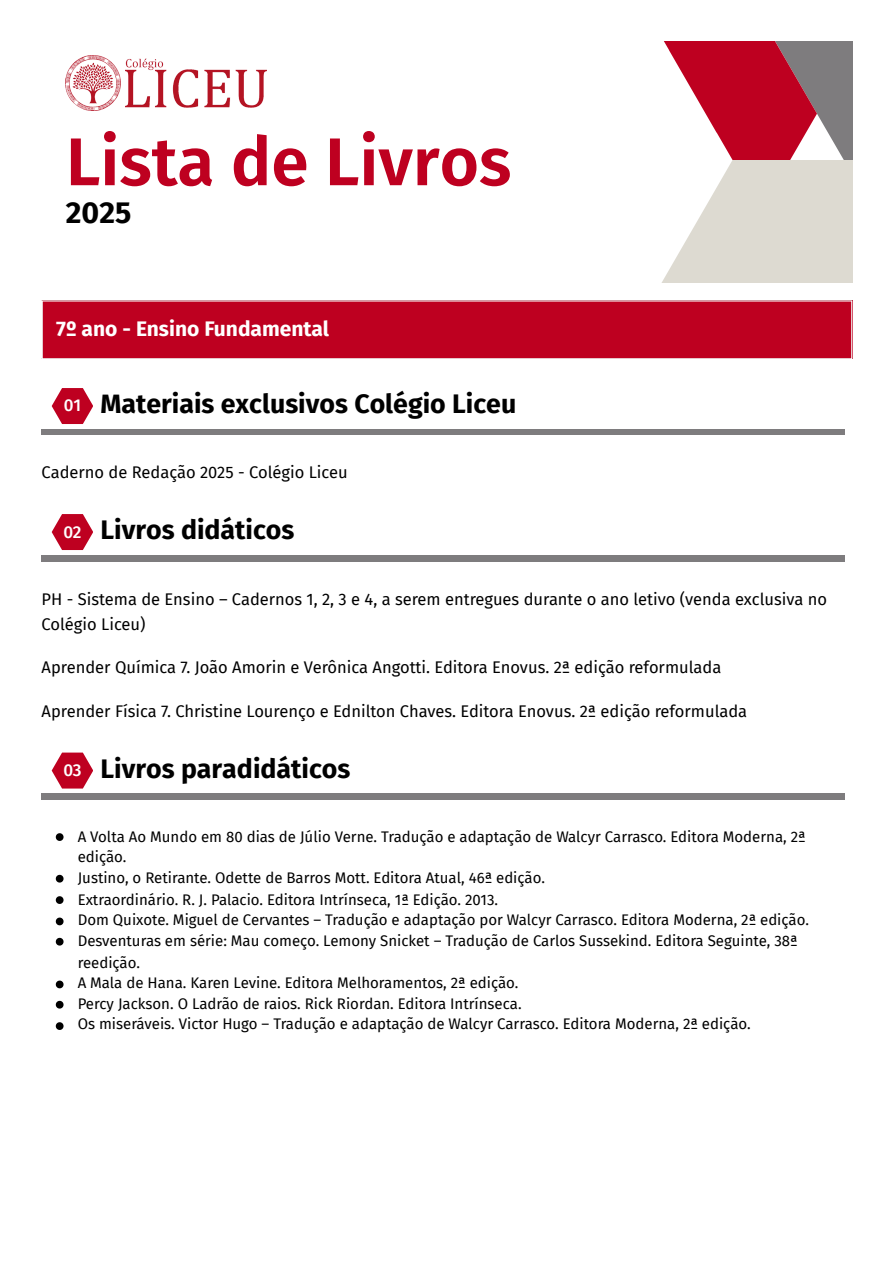
<style>
.page{position:relative;width:894px;height:1263px;background:#fff}
.page>*{position:absolute;margin:0;border:0;box-sizing:border-box;transform-origin:0 0}
.t1{font:600 67.5px "Fira Sans";color:#be0020}
.t2{font:700 30.3px "Fira Sans";color:#000}
.t3{font:700 26.7px "Fira Sans";color:#000}
.t4{font:700 21px "Fira Sans";color:#fff}
.t5{font:500 17.1px "Fira Sans";color:#fff}
.t6{font:16.5px/24.8px "Fira Sans";color:#000}
.t7{font:15px/20.2px "Fira Sans";color:#000}
</style>
<div class="page">
<svg style="left:664px;top:42px;width:188px;height:118px"></svg>
<svg style="left:662px;top:160px;width:190px;height:122px;fill:#dddad1"></svg>
<img style="left:66px;top:56px;width:200px;height:55px">
<div style="left:42px;top:301px;width:809px;height:58px;background:#be0020"></div>
<hr style="left:42px;top:302px;width:1px;height:56px;background:#fff">
<hr style="left:850px;top:302px;width:2px;height:56px;background:#fff">
<hr style="left:42px;top:300px;width:810px;height:2px;background:#fff">
<hr style="left:42px;top:358px;width:810px;height:1px;background:#fff">
<svg style="left:52px;top:388px;width:41px;height:36px"></svg>
<div style="left:42px;top:429px;width:803px;height:5px;background:#7e7c7e"></div>
<svg style="left:52px;top:514px;width:41px;height:36px"></svg>
<div style="left:42px;top:555px;width:803px;height:7px;background:#7e7c7e"></div>
<svg style="left:52px;top:753px;width:41px;height:35px"></svg>
<div style="left:42px;top:793px;width:803px;height:7px;background:#7e7c7e"></div>
<svg style="left:56px;top:833px;width:7px;height:8px"></svg>
<svg style="left:56px;top:875px;width:7px;height:7px"></svg>
<svg style="left:56px;top:896px;width:7px;height:8px"></svg>
<svg style="left:56px;top:918px;width:7px;height:7px"></svg>
<svg style="left:56px;top:938px;width:7px;height:7px"></svg>
<svg style="left:56px;top:981px;width:7px;height:7px"></svg>
<svg style="left:56px;top:1001px;width:7px;height:7px"></svg>
<svg style="left:56px;top:1022px;width:7px;height:8px"></svg>
<p class="t1" style="left:66px;top:122px;width:447px">Lista de Livros</p>
<p class="t2" style="left:66px;top:195px;width:67px">2025</p>
<p class="t4" style="left:56px;top:317px;width:274px">7º ano - Ensino Fundamental</p>
<p class="t5" style="left:64px;top:395px;width:19px">01</p>
<p class="t3" style="left:100px;top:388px;width:417px">Materiais exclusivos Colégio Liceu</p>
<h2 class="t6" style="left:42px;top:460px;width:307px">Caderno de Redação 2025 - Colégio Liceu</h2>
<p class="t5" style="left:63px;top:521px;width:20px">02</p>
<p class="t3" style="left:100px;top:514px;width:195px">Livros didáticos</p>
<h2 class="t6" style="left:42px;top:587px;width:786px">PH - Sistema de Ensino – Cadernos 1, 2, 3 e 4, a serem entregues durante o ano letivo (venda exclusiva no<br>Colégio Liceu)</h2>
<h2 class="t6" style="left:42px;top:655px;width:681px">Aprender Química 7. João Amorin e Verônica Angotti. Editora Enovus. 2ª edição reformulada</h2>
<h2 class="t6" style="left:42px;top:699px;width:707px">Aprender Física 7. Christine Lourenço e Ednilton Chaves. Editora Enovus. 2ª edição reformulada</h2>
<p class="t5" style="left:63px;top:760px;width:20px">03</p>
<p class="t3" style="left:100px;top:753px;width:251px">Livros paradidáticos</p>
<p class="t7" style="left:78px;top:826px;width:729px">A Volta Ao Mundo em 80 dias de Júlio Verne. Tradução e adaptação de Walcyr Carrasco. Editora Moderna, 2ª edição.</p>
<p class="t7" style="left:78px;top:868px;width:468px">Justino, o Retirante. Odette de Barros Mott. Editora Atual, 46ª edição.</p>
<p class="t7" style="left:78px;top:889px;width:422px">Extraordinário. R. J. Palacio. Editora Intrínseca, 1ª Edição. 2013.</p>
<p class="t7" style="left:78px;top:910px;width:732px">Dom Quixote. Miguel de Cervantes – Tradução e adaptação por Walcyr Carrasco. Editora Moderna, 2ª edição.</p>
<p class="t7" style="left:78px;top:930px;width:721px;line-height:21.3px">Desventuras em série: Mau começo. Lemony Snicket – Tradução de Carlos Sussekind. Editora Seguinte, 38ª reedição.</p>
<p class="t7" style="left:78px;top:973px;width:442px">A Mala de Hana. Karen Levine. Editora Melhoramentos, 2ª edição.</p>
<p class="t7" style="left:78px;top:994px;width:445px">Percy Jackson. O Ladrão de raios. Rick Riordan. Editora Intrínseca.</p>
<p class="t7" style="left:78px;top:1014px;width:674px">Os miseráveis. Victor Hugo – Tradução e adaptação de Walcyr Carrasco. Editora Moderna, 2ª edição.</p>
</div>
